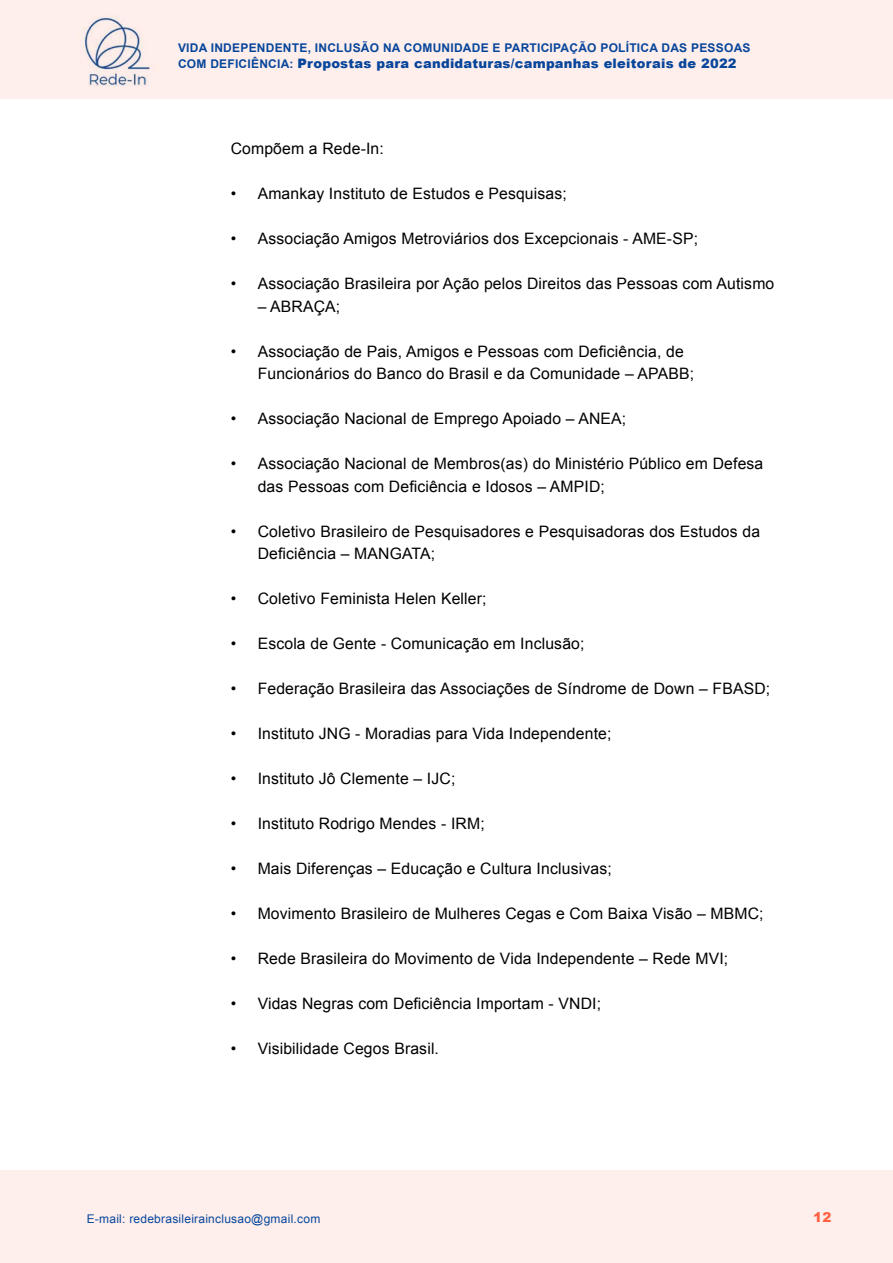
<style>
.page{position:relative;width:893px;height:1263px;background:#fff}
.page>*{position:absolute;margin:0;border:0;box-sizing:border-box;transform-origin:0 0}
.TEXTO{font:15.75px/22.5px "Arial";letter-spacing:.01em;color:#000}
.t1{font:900 13.5px "Arial";color:#ff6145}
.t2{font:900 13.05px "Arial";letter-spacing:.02em;color:#07469b}
.t3{font:700 12px "Arial";letter-spacing:.02em;color:#07469b}
.t4{font:12px "Arial";letter-spacing:.02em;color:#07469b}
.s1{font-weight:700;font-size:12px}
</style>
<div class="page">
<div style="left:0;top:1170px;width:893px;height:93px;background:#ffefec"></div>
<div style="left:0;top:0;width:893px;height:99px;background:#ffefec"></div>
<img style="left:79px;top:17px;width:71px;height:70px">
<p class="t3" style="left:178px;top:40px;width:574px">VIDA INDEPENDENTE, INCLUSÃO NA COMUNIDADE E PARTICIPAÇÃO POLÍTICA DAS PESSOAS</p>
<p class="t2" style="left:178px;top:54px;width:560px"><span class="s1">COM DEFICIÊNCIA:</span> Propostas para candidaturas/campanhas eleitorais de 2022</p>
<p class="TEXTO" style="left:231px;top:138px;width:155px">Compõem a Rede-In:</p>
<p class="TEXTO" style="left:231px;top:183px;width:338px">• Amankay Instituto de Estudos e Pesquisas;</p>
<p class="TEXTO" style="left:231px;top:228px;width:469px">• Associação Amigos Metroviários dos Excepcionais - AME-SP;</p>
<p class="TEXTO" style="left:231px;top:273px;width:545px">• Associação Brasileira por Ação pelos Direitos das Pessoas com Autismo</p>
<p class="TEXTO" style="left:258px;top:295px;width:84px">– ABRAÇA;</p>
<p class="TEXTO" style="left:258px;top:340px;width:438px;text-indent:-27px">• Associação de Pais, Amigos e Pessoas com Deficiência, de<br>Funcionários do Banco do Brasil e da Comunidade – APABB;</p>
<p class="TEXTO" style="left:231px;top:408px;width:397px">• Associação Nacional de Emprego Apoiado – ANEA;</p>
<p class="TEXTO" style="left:258px;top:453px;width:507px;text-indent:-27px">• Associação Nacional de Membros(as) do Ministério Público em Defesa das Pessoas com Deficiência e Idosos – AMPID;</p>
<p class="TEXTO" style="left:258px;top:520px;width:504px;text-indent:-27px">• Coletivo Brasileiro de Pesquisadores e Pesquisadoras dos Estudos da<br>Deficiência – MANGATA;</p>
<p class="TEXTO" style="left:231px;top:588px;width:257px">• Coletivo Feminista Helen Keller;</p>
<p class="TEXTO" style="left:231px;top:633px;width:355px">• Escola de Gente - Comunicação em Inclusão;</p>
<p class="TEXTO" style="left:231px;top:678px;width:541px">• Federação Brasileira das Associações de Síndrome de Down – FBASD;</p>
<p class="TEXTO" style="left:231px;top:723px;width:382px">• Instituto JNG - Moradias para Vida Independente;</p>
<p class="TEXTO" style="left:231px;top:768px;width:226px">• Instituto Jô Clemente – IJC;</p>
<p class="TEXTO" style="left:231px;top:813px;width:256px">• Instituto Rodrigo Mendes - IRM;</p>
<p class="TEXTO" style="left:231px;top:858px;width:383px">• Mais Diferenças – Educação e Cultura Inclusivas;</p>
<p class="TEXTO" style="left:231px;top:903px;width:534px">• Movimento Brasileiro de Mulheres Cegas e Com Baixa Visão – MBMC;</p>
<p class="TEXTO" style="left:231px;top:948px;width:499px">• Rede Brasileira do Movimento de Vida Independente – Rede MVI;</p>
<p class="TEXTO" style="left:231px;top:993px;width:372px">• Vidas Negras com Deficiência Importam - VNDI;</p>
<p class="TEXTO" style="left:231px;top:1038px;width:210px">• Visibilidade Cegos Brasil.</p>
<p class="t4" style="left:87px;top:1210px;width:235px">E-mail: redebrasileirainclusao@gmail.com</p>
<p class="t1" style="left:813px;top:1208px;width:20px">12</p>
</div>
